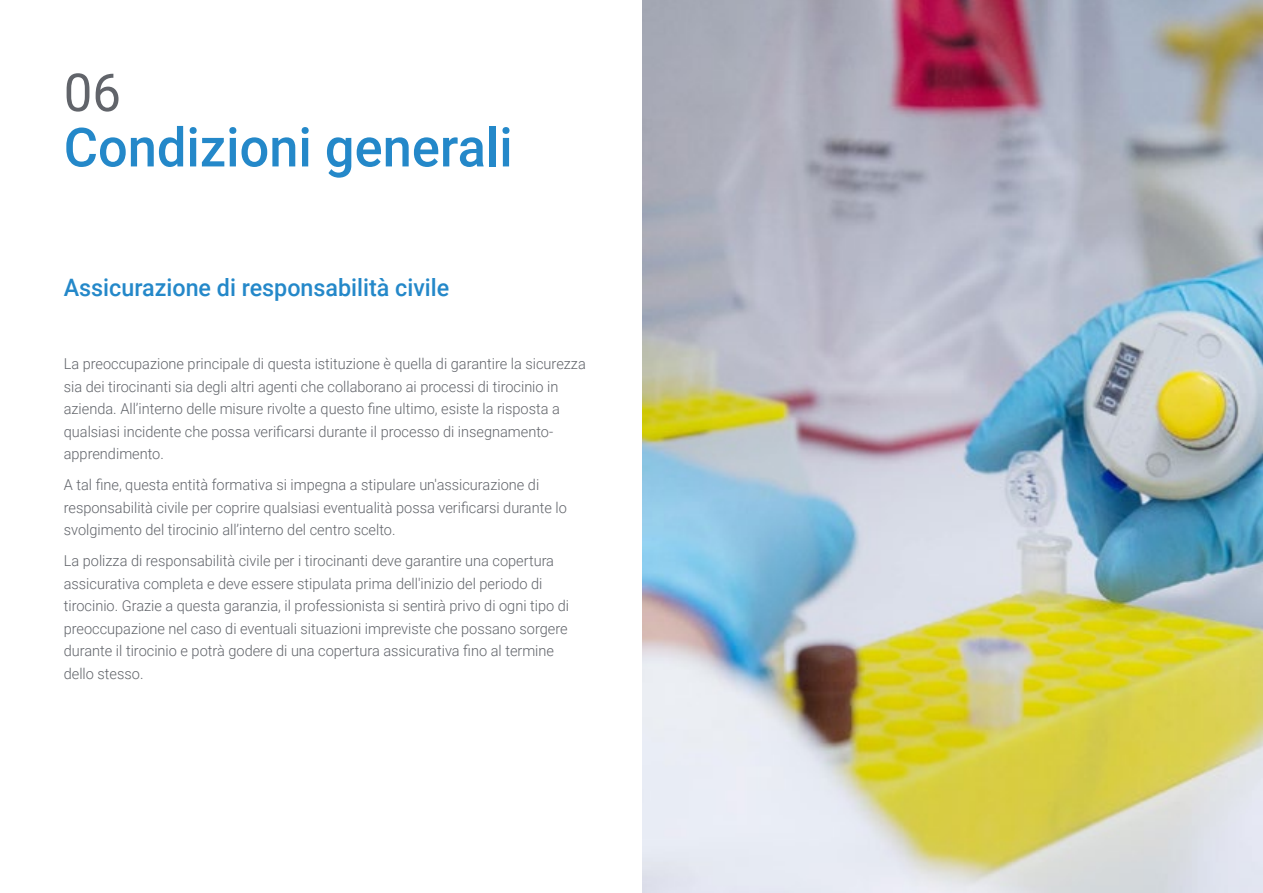
<style>
.page{position:relative;width:1263px;height:893px;background:#fff}
.page>*{position:absolute;margin:0;border:0;box-sizing:border-box;transform-origin:0 0}
.t1{font:500 54px "Roboto";color:#2488c9}
.t2{font:52.5px "Roboto";color:#61646a}
.t3{font:500 24px "Roboto";color:#2488c9}
.t4{font:300 15px/22.5px "Roboto";color:#61646a}
</style>
<div class="page">
<img style="left:642px;top:0;width:621px;height:893px">
<h2 class="t2" style="left:64px;top:56px;width:59px">06</h2>
<h1 class="t1" style="left:64px;top:109px;width:450px">Condizioni generali</h1>
<h3 class="t3" style="left:64px;top:271px;width:387px">Assicurazione di responsabilità civile</h3>
<p class="t4" style="left:64px;top:352px;width:523px">La preoccupazione principale di questa istituzione è quella di garantire la sicurezza sia dei tirocinanti sia degli altri agenti che collaborano ai processi di tirocinio in azienda. All’interno delle misure rivolte a questo fine ultimo, esiste la risposta a qualsiasi incidente che possa verificarsi durante il processo di insegnamento&shy;apprendimento.</p>
<p class="t4" style="left:64px;top:473px;width:505px">A tal fine, questa entità formativa si impegna a stipulare un'assicurazione di responsabilità civile per coprire qualsiasi eventualità possa verificarsi durante lo svolgimento del tirocinio all’interno del centro scelto.</p>
<p class="t4" style="left:64px;top:549px;width:507px">La polizza di responsabilità civile per i tirocinanti deve garantire una copertura assicurativa completa e deve essere stipulata prima dell'inizio del periodo di tirocinio. Grazie a questa garanzia, il professionista si sentirà privo di ogni tipo di preoccupazione nel caso di eventuali situazioni impreviste che possano sorgere durante il tirocinio e potrà godere di una copertura assicurativa fino al termine dello stesso.</p>
</div>
